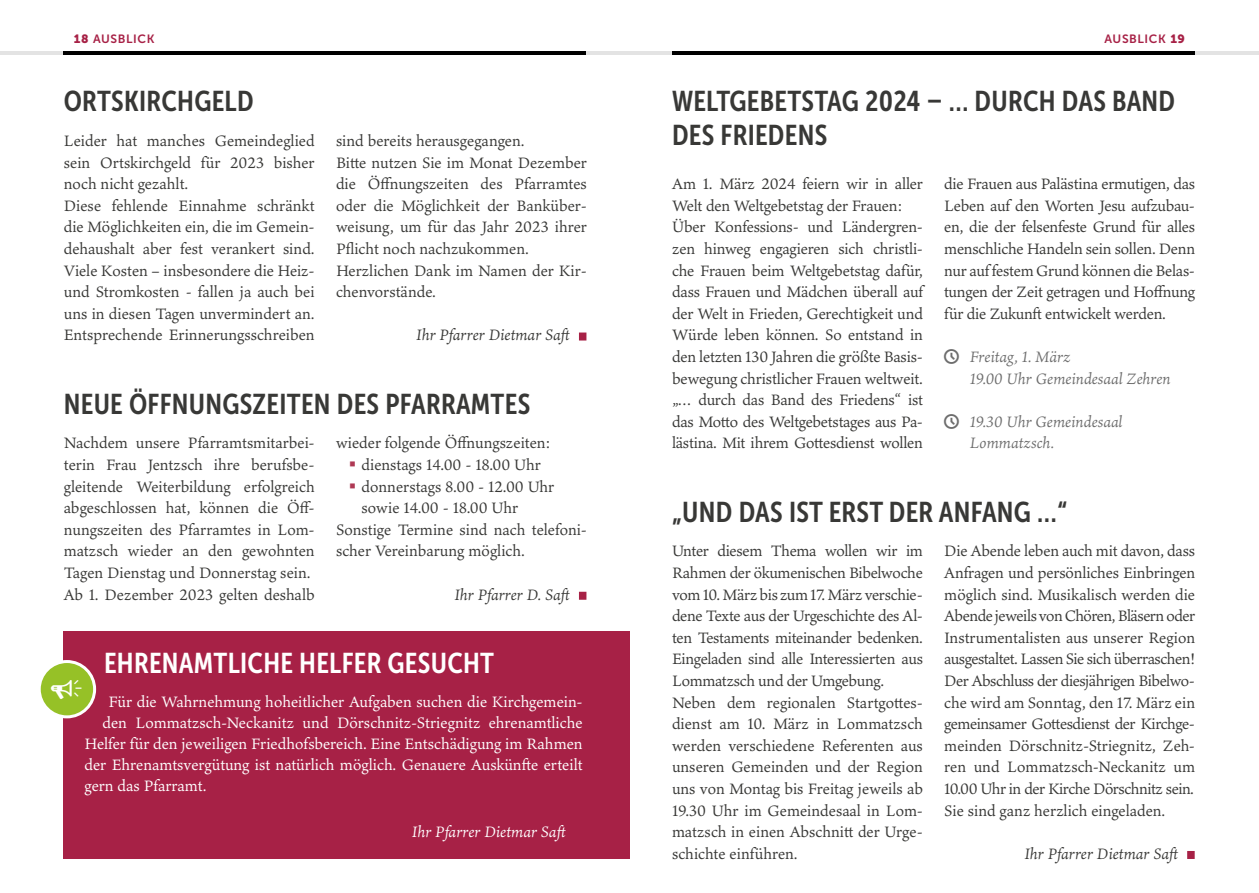
<style>
.page{position:relative;width:1259px;height:893px;background:#fff}
.page>*{position:absolute;margin:0;border:0;box-sizing:border-box;transform-origin:0 0}
.t1{font:32.1px "Modern Pictograms";color:#fff}
.t2{font:28.5px/34.5px "Museo Sans Cond 700";letter-spacing:.01em;color:#383836}
.t3{font:28.5px "Museo Sans Cond 700";letter-spacing:.01em;color:#fff}
.t4{font:16.5px/21.6px "Ten Oldstyle";letter-spacing:-.01em;color:#383836}
.t5{font:16.5px "Ten Oldstyle";color:#fff}
.t6{font:italic 16.5px/21.6px "Ten Oldstyle";color:#6d6d6d}
.t7{font:italic 16.5px "Ten Oldstyle";color:#383836}
.t8{font:italic 16.5px "Ten Oldstyle";color:#fff}
.t9{font:12px "Museo Sans 700";letter-spacing:.05em;color:#a72146}
.s1{font-family:"Museo Sans 900"}
</style>
<div class="page">
<hr style="left:0;top:51px;width:64px;height:3px;background:#e3e3e3">
<hr style="left:64px;top:51px;width:523px;height:3px;background:#000">
<hr style="left:672px;top:51px;width:523px;height:3px;background:#000">
<hr style="left:1195px;top:51px;width:64px;height:3px;background:#e3e3e3">
<hr style="left:587px;top:51px;width:85px;height:3px;background:#e3e3e3">
<div style="left:579px;top:333px;width:7px;height:7px;background:#a72146"></div>
<div style="left:579px;top:592px;width:7px;height:8px;background:#a72146"></div>
<div style="left:63px;top:631px;width:566px;height:227px;background:#a72146"></div>
<div style="left:39px;top:661px;width:56px;height:56px;background:#96c127;border-radius:50%"></div>
<div style="left:38px;top:660px;width:58px;height:58px;border:3px solid #fff;border-radius:50%"></div>
<div style="left:1187px;top:851px;width:7px;height:8px;background:#a72146"></div>
<p class="t9" style="left:74px;top:32px;width:82px"><span class="s1">18</span> AUSBLICK</p>
<p class="t9" style="left:1104px;top:32px;width:82px">AUSBLICK <span class="s1">19</span></p>
<h2 class="t2" style="left:64px;top:84px;width:191px">ORTSKIRCHGELD</h2>
<p class="t4" style="left:64px;top:130px;width:252px">Leider hat manches Gemeindeglied sein Ortskirchgeld für 2023 bisher noch nicht gezahlt.<br>Diese fehlende Einnahme schränkt die Möglichkeiten ein, die im Gemein&shy;dehaushalt aber fest verankert sind.<br>Viele Kosten – insbesondere die Heiz&shy;und Stromkosten - fallen ja auch bei uns in diesen Tagen unvermindert an.<br>Entsprechende Erinnerungsschreiben</p>
<p class="t4" style="left:336px;top:130px;width:252px">sind bereits herausgegangen.<br>Bitte nutzen Sie im Monat Dezember die Öffnungszeiten des Pfarramtes oder die Möglichkeit der Banküber&shy;weisung, um für das Jahr 2023 ihrer<br>Pflicht noch nachzukommen.<br>Herzlichen Dank im Namen der Kir&shy;chenvorstände.</p>
<p class="t7" style="left:416px;top:324px;width:158px">Ihr Pfarrer Dietmar Saft</p>
<h2 class="t2" style="left:64px;top:387px;width:468px">NEUE ÖFFNUNGSZEITEN DES PFARRAMTES</h2>
<p class="t4" style="left:64px;top:432px;width:252px">Nachdem unsere Pfarramtsmitarbei&shy;terin Frau Jentzsch ihre berufsbe&shy;gleitende Weiterbildung erfolgreich abgeschlossen hat, können die Öff&shy;nungszeiten des Pfarramtes in Lom&shy;matzsch wieder an den gewohnten Tagen Dienstag und Donnerstag sein.<br>Ab 1. Dezember 2023 gelten deshalb</p>
<p class="t4" style="left:336px;top:432px;width:216px">wieder folgende Öffnungszeiten:</p>
<p class="t4" style="left:361px;top:454px;width:181px">dienstags 14.00 - 18.00 Uhr</p>
<p class="t4" style="left:361px;top:475px;width:194px">donnerstags 8.00 - 12.00 Uhr</p>
<p class="t4" style="left:361px;top:497px;width:158px">sowie 14.00 - 18.00 Uhr</p>
<p class="t4" style="left:336px;top:518px;width:252px">Sonstige Termine sind nach telefoni-</p>
<p class="t4" style="left:336px;top:540px;width:190px">scher Vereinbarung möglich.</p>
<p class="t7" style="left:454px;top:583px;width:119px">Ihr Pfarrer D. Saft</p>
<h2 class="t3" style="left:104px;top:648px;width:391px">EHRENAMTLICHE HELFER GESUCHT</h2>
<p class="t5" style="left:109px;top:691px;width:475px">Für die Wahrnehmung hoheitlicher Aufgaben suchen die Kirchgemein-</p>
<p class="t5" style="left:103px;top:712px;width:481px">den Lommatzsch-Neckanitz und Dörschnitz-Striegnitz ehrenamtliche</p>
<p class="t5" style="left:85px;top:733px;width:500px">Helfer für den jeweiligen Friedhofsbereich. Eine Entschädigung im Rahmen</p>
<p class="t5" style="left:85px;top:754px;width:500px">der Ehrenamtsvergütung ist natürlich möglich. Genauere Auskünfte erteilt</p>
<p class="t5" style="left:85px;top:775px;width:123px">gern das Pfarramt.</p>
<p class="t8" style="left:412px;top:821px;width:158px">Ihr Pfarrer Dietmar Saft</p>
<h1 class="t1" style="left:49px;top:672px;width:36px">Y</h1>
<h2 class="t2" style="left:672px;top:84px;width:505px">WELTGEBETSTAG 2024 – … DURCH DAS BAND<br>DES FRIEDENS</h2>
<p class="t4" style="left:672px;top:173px;width:252px">Am 1. März 2024 feiern wir in aller Welt den Weltgebetstag der Frauen:<br>Über Konfessions- und Ländergren&shy;zen hinweg engagieren sich christli&shy;che Frauen beim Weltgebetstag dafür, dass Frauen und Mädchen überall auf der Welt in Frieden, Gerechtigkeit und Würde leben können. So entstand in den letzten 130 Jahren die größte Basis&shy;bewegung christlicher Frauen weltweit. „… durch das Band des Friedens“ ist das Motto des Weltgebetstages aus Pa&shy;lästina. Mit ihrem Gottesdienst wollen</p>
<p class="t4" style="left:944px;top:173px;width:252px;text-align:justify">die Frauen aus Palästina ermutigen, das Leben auf den Worten Jesu aufzubau&shy;en, die der felsenfeste Grund für alles menschliche Handeln sein sollen. Denn nur auf festem Grund können die Belas&shy;tungen der Zeit getragen und Hoffnung für die Zukunft entwickelt werden.</p>
<p class="t6" style="left:969px;top:345px;width:202px">Freitag, 1. März<br>19.00 Uhr Gemeindesaal Zehren</p>
<p class="t6" style="left:969px;top:410px;width:154px">19.30 Uhr Gemeindesaal<br>Lommatzsch.</p>
<h2 class="t2" style="left:672px;top:495px;width:397px">„UND DAS IST ERST DER ANFANG …“</h2>
<p class="t4" style="left:672px;top:540px;width:252px">Unter diesem Thema wollen wir im Rahmen der ökumenischen Bibelwoche vom 10. März bis zum 17. März verschie&shy;dene Texte aus der Urgeschichte des Al&shy;ten Testaments miteinander bedenken.<br>Eingeladen sind alle Interessierten aus Lommatzsch und der Umgebung.<br>Neben dem regionalen Startgottes&shy;dienst am 10. März in Lommatzsch werden verschiedene Referenten aus unseren Gemeinden und der Region uns von Montag bis Freitag jeweils ab 19.30 Uhr im Gemeindesaal in Lom&shy;matzsch in einen Abschnitt der Urge&shy;schichte einführen.</p>
<p class="t4" style="left:944px;top:540px;width:252px;text-align:justify">Die Abende leben auch mit davon, dass Anfragen und persönliches Einbringen möglich sind. Musikalisch werden die Abende jeweils von Chören, Bläsern oder Instrumentalisten aus unserer Region ausgestaltet. Lassen Sie sich überraschen!<br>Der Abschluss der diesjährigen Bibelwo&shy;che wird am Sonntag, den 17. März ein gemeinsamer Gottesdienst der Kirchge&shy;meinden Dörschnitz-Striegnitz, Zeh&shy;ren und Lommatzsch-Neckanitz um 10.00 Uhr in der Kirche Dörschnitz sein.<br>Sie sind ganz herzlich eingeladen.</p>
<p class="t7" style="left:1024px;top:842px;width:158px">Ihr Pfarrer Dietmar Saft</p>
</div>
